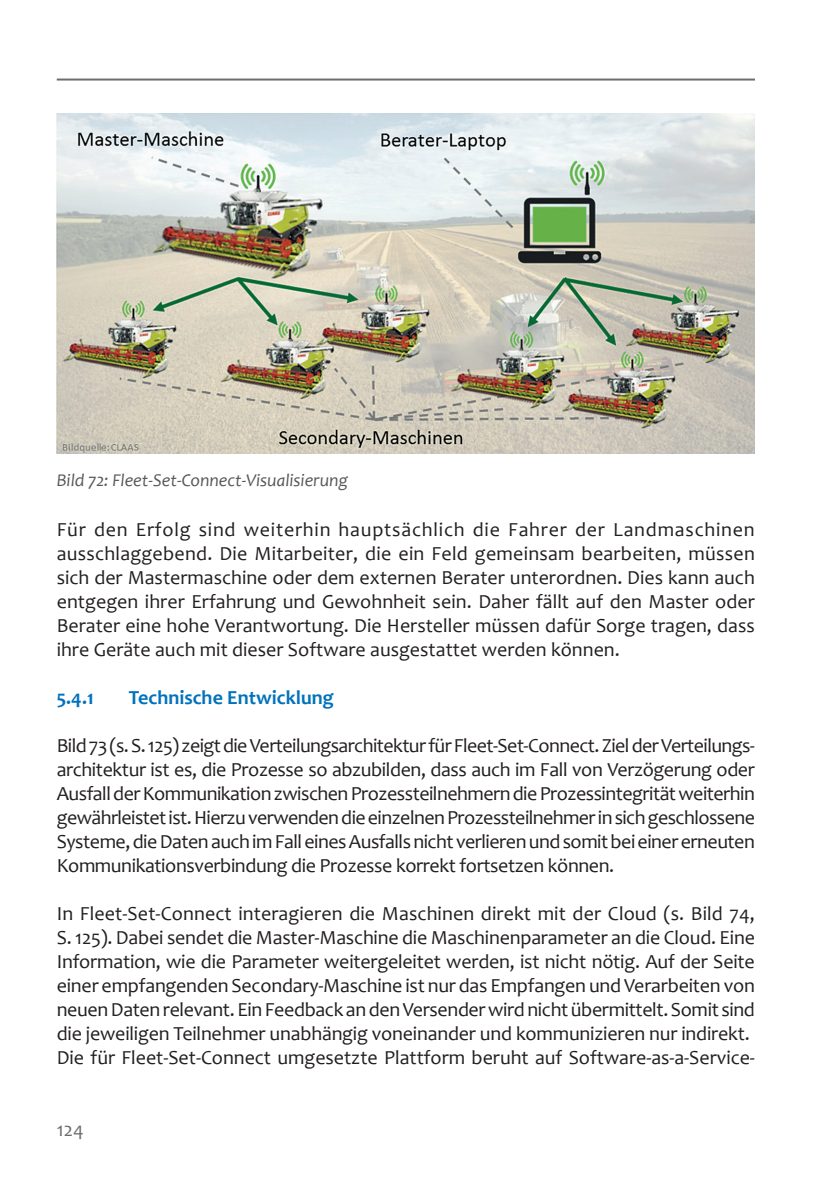
<style>
.page{position:relative;width:840px;height:1191px;background:#fff}
.page>*{position:absolute;margin:0;border:0;box-sizing:border-box;transform-origin:0 0}
.t1{font:20px/24px "Candara";letter-spacing:-.005em;color:#231f20;text-align:justify}
.t2{font:700 20px "Candara";color:#0072bc}
.t3{font:20px "Candara";color:#6c6d70}
.Edition_Bildbeschrif{font:italic 18px "Candara";color:#57585a}
</style>
<div class="page">
<hr style="left:57px;top:79px;width:697px;height:2px;background:#6c6d70">
<img style="left:57px;top:113px;width:697px;height:341px">
<p class="Edition_Bildbeschrif" style="left:57px;top:468px;width:292px">Bild 72: Fleet-Set-Connect-Visualisierung</p>
<p class="t1" style="left:57px;top:517px;width:699px">Für den Erfolg sind weiterhin hauptsächlich die Fahrer der Landmaschinen ausschlaggebend. Die Mitarbeiter, die ein Feld gemeinsam bearbeiten, müssen sich der Mastermaschine oder dem externen Berater unterordnen. Dies kann auch entgegen ihrer Erfahrung und Gewohnheit sein. Daher fällt auf den Master oder Berater eine hohe Verantwortung. Die Hersteller müssen dafür Sorge tragen, dass ihre Geräte auch mit dieser Software ausgestattet werden können.</p>
<p class="t2" style="left:57px;top:685px;width:38px">5.4.1</p>
<p class="t2" style="left:129px;top:685px;width:206px">Technische Entwicklung</p>
<p class="t1" style="left:57px;top:733px;width:699px">Bild 73 (s. S. 125) zeigt die Verteilungsarchitektur für Fleet-Set-Connect. Ziel der Verteilungs&shy;architektur ist es, die Prozesse so abzubilden, dass auch im Fall von Verzögerung oder Ausfall der Kommunikation zwischen Prozessteilnehmern die Prozessintegrität weiterhin gewährleistet ist. Hierzu verwenden die einzelnen Prozessteilnehmer in sich geschlossene Systeme, die Daten auch im Fall eines Ausfalls nicht verlieren und somit bei einer erneuten Kommunikationsverbindung die Prozesse korrekt fortsetzen können.</p>
<p class="t1" style="left:57px;top:901px;width:699px">In Fleet-Set-Connect interagieren die Maschinen direkt mit der Cloud (s. Bild 74, S. 125). Dabei sendet die Master-Maschine die Maschinenparameter an die Cloud. Eine Information, wie die Parameter weitergeleitet werden, ist nicht nötig. Auf der Seite einer empfangenden Secondary-Maschine ist nur das Empfangen und Verarbeiten von neuen Daten relevant. Ein Feedback an den Versender wird nicht übermittelt. Somit sind die jeweiligen Teilnehmer unabhängig voneinander und kommunizieren nur indirekt.</p>
<p class="t1" style="left:57px;top:1045px;width:698px">Die für Fleet-Set-Connect umgesetzte Plattform beruht auf Software-as-a-Service-</p>
<p class="t3" style="left:57px;top:1117px;width:28px">124</p>
</div>
